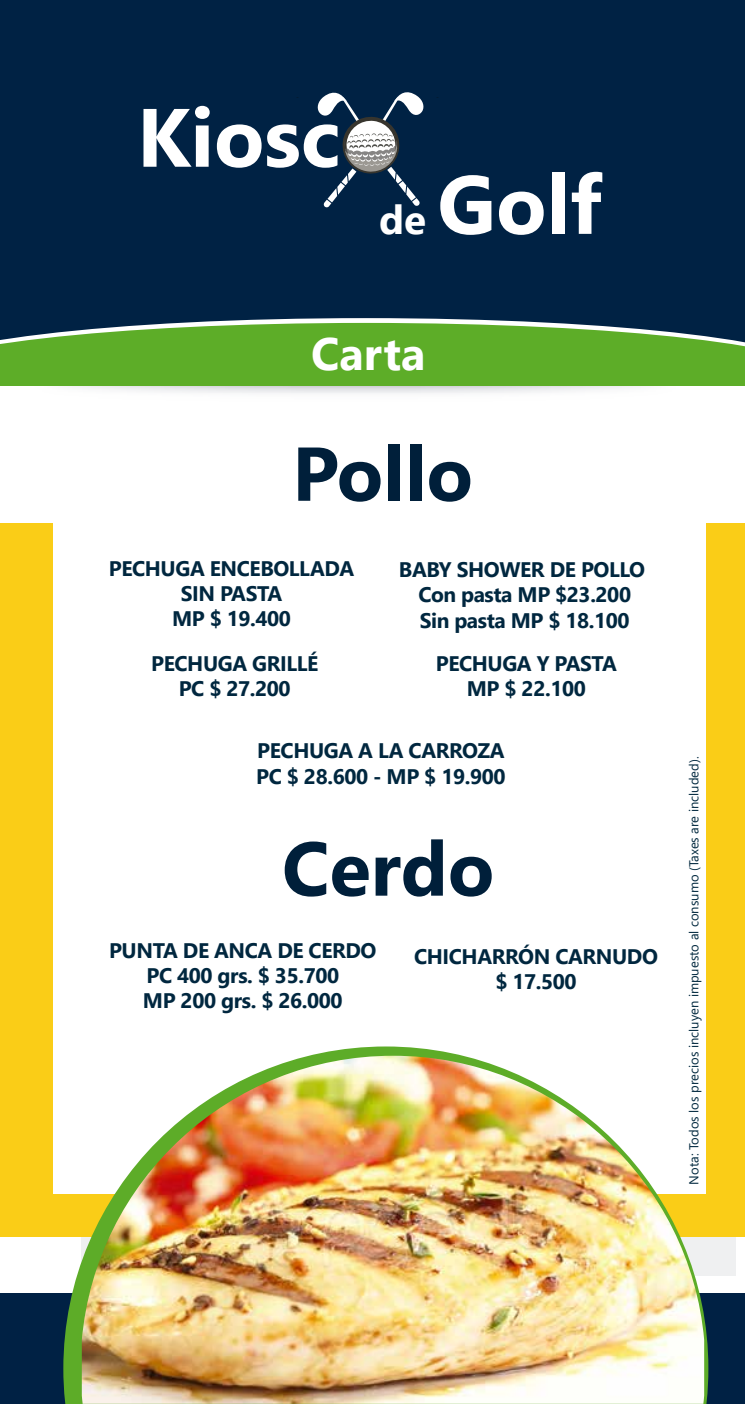
<style>
.page{position:relative;width:745px;height:1404px;background:#fff}
.page>*{position:absolute;margin:0;border:0;box-sizing:border-box;transform-origin:0 0}
.t1{font:700 82.6px "Segoe UI";color:#fff}
.t2{font:700 76.12px "Segoe UI";color:#001f3a}
.t3{font:700 45.32px "Segoe UI";color:#fff}
.t4{font:700 21px/25.2px "Segoe UI";letter-spacing:-.02em;color:#00273f;text-align:center}
.t5{font:12.95px "Segoe UI";color:#00283e}
.s1{font-size:40.43px}
</style>
<div class="page">
<div style="left:0;top:1294px;width:744px;height:110px;background:#002144"></div>
<div style="left:0;top:523px;width:744px;height:713px;background:#facd17"></div>
<div style="left:53px;top:493px;width:652px;height:701px;background:#fff"></div>
<div style="left:0;top:0;width:744px;height:374px;background:#024"></div>
<svg style="left:317px;top:92px;width:107px;height:116px"></svg>
<svg style="left:178px;top:318px;width:375px;height:5px;fill:#fff"></svg>
<svg style="left:0;top:323px;width:744px;height:63px;background:#5ea833"></svg>
<svg style="left:63px;top:1046px;width:645px;height:358px"></svg>
<img style="left:82px;top:1056px;width:621px;height:348px">
<h1 class="t1" style="left:137px;top:60px;width:205px">Kiosc</h1>
<h1 class="t1" style="left:379px;top:127px;width:224px"><span class="s1">de</span> Golf</h1>
<h3 class="t3" style="left:311px;top:311px;width:115px">Carta</h3>
<h2 class="t2" style="left:292px;top:402px;width:182px">Pollo</h2>
<p class="t4" style="left:109px;top:554px;width:246px">PECHUGA ENCEBOLLADA<br>SIN PASTA<br>MP $ 19.400</p>
<p class="t4" style="left:398px;top:555px;width:247px">BABY SHOWER DE POLLO<br>Con pasta MP $23.200<br>Sin pasta MP $ 18.100</p>
<p class="t4" style="left:151px;top:649px;width:168px">PECHUGA GRILLÉ<br>PC $ 27.200</p>
<p class="t4" style="left:435px;top:649px;width:182px">PECHUGA Y PASTA<br>MP $ 22.100</p>
<p class="t4" style="left:256px;top:737px;width:251px;text-align:left">PECHUGA A LA CARROZA<br>PC $ 28.600 - MP $ 19.900</p>
<h2 class="t2" style="left:282px;top:797px;width:214px">Cerdo</h2>
<p class="t4" style="left:109px;top:936px;width:269px">PUNTA DE ANCA DE CERDO<br>PC 400 grs. $ 35.700<br>MP 200 grs. $ 26.000</p>
<p class="t4" style="left:414px;top:942px;width:245px">CHICHARRÓN CARNUDO $ 17.500</p>
<p class="t5" style="left:681px;top:1185px;width:430px;rotate:-90deg">Nota: Todos los precios incluyen impuesto al consumo (Taxes are included).</p>
</div>
